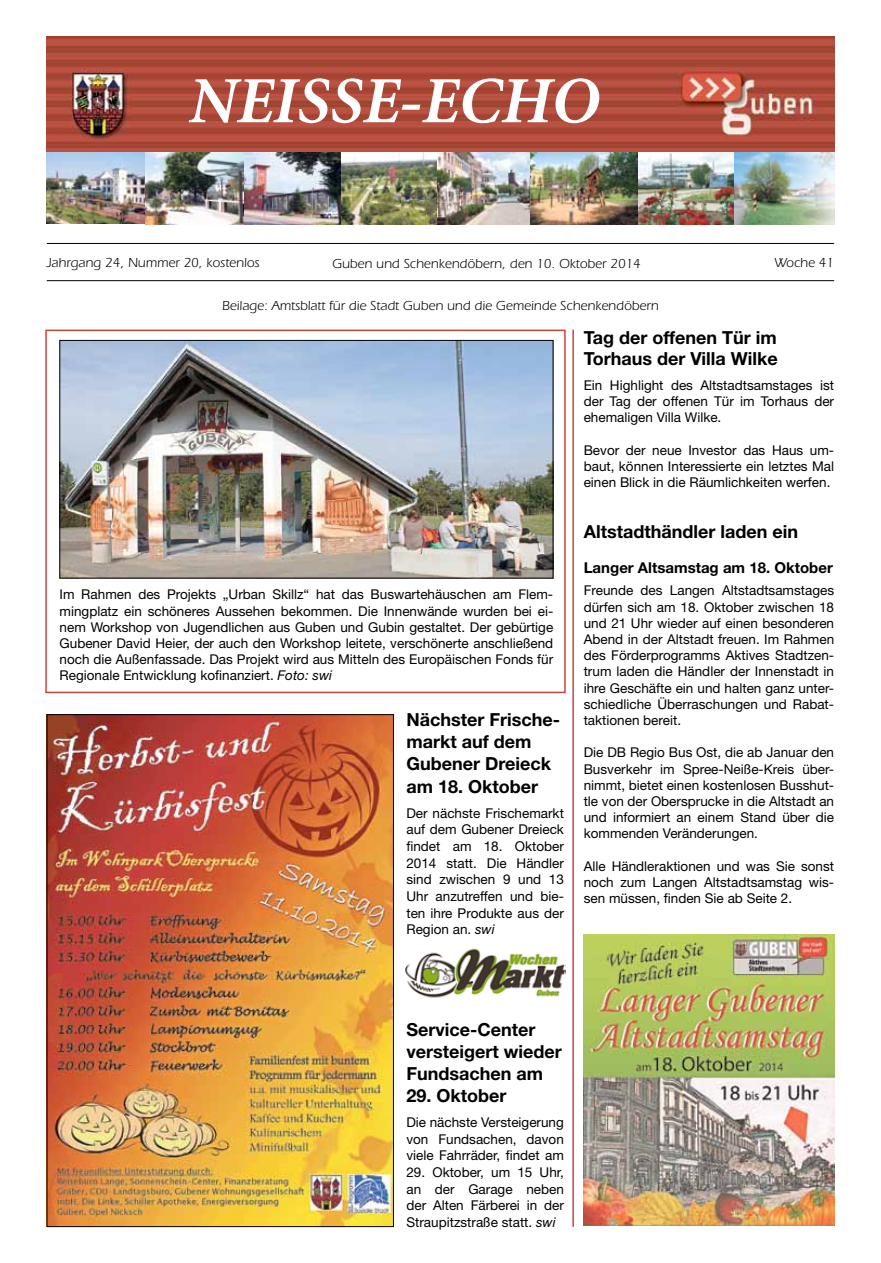
<style>
.page{position:relative;width:881px;height:1263px;background:#fff}
.page>*{position:absolute;margin:0;border:0;box-sizing:border-box;transform-origin:0 0}
.t1{font:66px "Minion Bold Italic Os F";color:#fff}
.t2{font:700 18px/22px "Helvetica Neue LT";color:#000}
.t3{font:700 15px "Helvetica Neue LT";color:#000}
.t4{font:13.5px/16.2px "Helvetica Neue LT";color:#000;text-align:justify}
.t5{font:13.5px "Itc Eras";color:#000}
.s1{font-style:italic}
</style>
<div class="page">
<hr style="left:47px;top:243px;width:786px;height:1px;background:#000">
<hr style="left:47px;top:280px;width:786px;height:1px;background:#000">
<img style="left:47px;top:36px;width:786px;height:117px">
<img style="left:47px;top:153px;width:786px;height:72px">
<img style="left:62px;top:342px;width:489px;height:234px">
<div style="left:60px;top:340px;width:493px;height:238px;border:1px solid #000"></div>
<img style="left:49px;top:716px;width:342px;height:509px">
<img style="left:405px;top:948px;width:160px;height:50px">
<img style="left:583px;top:934px;width:250px;height:292px">
<hr style="left:572px;top:330px;width:1px;height:897px;background:#d0433d">
<div style="left:45px;top:330px;width:520px;height:363px;border:2px solid #d0433d"></div>
<h1 class="t1" style="left:189px;top:68px;width:412px">NEISSE-ECHO</h1>
<p class="t5" style="left:47px;top:255px;width:214px">Jahrgang 24, Nummer 20, kostenlos</p>
<p class="t5" style="left:332px;top:256px;width:310px">Guben und Schenkendöbern, den 10. Oktober 2014</p>
<p class="t5" style="left:222px;top:298px;width:438px">Beilage: Amtsblatt für die Stadt Guben und die Gemeinde Schenkendöbern</p>
<p class="t5" style="left:774px;top:255px;width:61px">Woche 41</p>
<p class="t4" style="left:60px;top:586px;width:495px">Im Rahmen des Projekts „Urban Skillz“ hat das Buswartehäuschen am Flem&shy;mingplatz ein schöneres Aussehen bekommen. Die Innenwände wurden bei ei&shy;nem Workshop von Jugendlichen aus Guben und Gubin gestaltet. Der gebürtige Gubener David Heier, der auch den Workshop leitete, verschönerte anschließend noch die Außenfassade. Das Projekt wird aus Mitteln des Europäischen Fonds für Regionale Entwicklung kofinanziert. <span class="s1">Foto: swi</span></p>
<h2 class="t2" style="left:406px;top:708px;width:155px">Nächster Frische&shy;markt auf dem<br>Gubener Dreieck am 18. Oktober</h2>
<p class="t4" style="left:406px;top:804px;width:159px;line-height:16.6px">Der nächste Frischemarkt auf dem Gubener Dreieck findet am 18. Oktober 2014 statt. Die Händler sind zwischen 9 und 13<br>Uhr anzutreffen und bie&shy;ten ihre Produkte aus der Region an. <span class="s1">swi</span></p>
<h2 class="t2" style="left:583px;top:326px;width:195px;line-height:21.6px">Tag der offenen Tür im<br>Torhaus der Villa Wilke</h2>
<p class="t4" style="left:583px;top:377px;width:252px">Ein Highlight des Altstadtsamstages ist der Tag der offenen Tür im Torhaus der ehemaligen Villa Wilke.</p>
<p class="t4" style="left:583px;top:442px;width:252px">Bevor der neue Investor das Haus um&shy;baut, können Interessierte ein letztes Mal einen Blick in die Räumlichkeiten werfen.</p>
<h2 class="t2" style="left:583px;top:520px;width:216px">Altstadthändler laden ein</h2>
<p class="t3" style="left:583px;top:558px;width:250px">Langer Altsamstag am 18. Oktober</p>
<p class="t4" style="left:583px;top:582px;width:252px">Freunde des Langen Altstadtsamstages dürfen sich am 18. Oktober zwischen 18 und 21 Uhr wieder auf einen besonderen Abend in der Altstadt freuen. Im Rahmen des Förderprogramms Aktives Stadtzen&shy;trum laden die Händler der Innenstadt in ihre Geschäfte ein und halten ganz unter&shy;schiedliche Überraschungen und Rabat&shy;taktionen bereit.</p>
<p class="t4" style="left:583px;top:744px;width:252px">Die DB Regio Bus Ost, die ab Januar den Busverkehr im Spree-Neiße-Kreis über&shy;nimmt, bietet einen kostenlosen Busshut&shy;tle von der Obersprucke in die Altstadt an und informiert an einem Stand über die kommenden Veränderungen.</p>
<p class="t4" style="left:583px;top:858px;width:252px">Alle Händleraktionen und was Sie sonst noch zum Langen Altstadtsamstag wis&shy;sen müssen, finden Sie ab Seite 2.</p>
<h2 class="t2" style="left:406px;top:1018px;width:157px">Service-Center versteigert wieder<br>Fundsachen am</h2>
<h2 class="t2" style="left:406px;top:1084px;width:102px">29. Oktober</h2>
<p class="t4" style="left:406px;top:1113px;width:159px;line-height:16.6px">Die nächste Versteigerung von Fundsachen, davon viele Fahrräder, findet am</p>
<p class="t4" style="left:406px;top:1163px;width:159px;line-height:16.6px">29. Oktober, um 15 Uhr, an der Garage neben der Alten Färberei in der Straupitzstraße statt. <span class="s1">swi</span></p>
</div>
